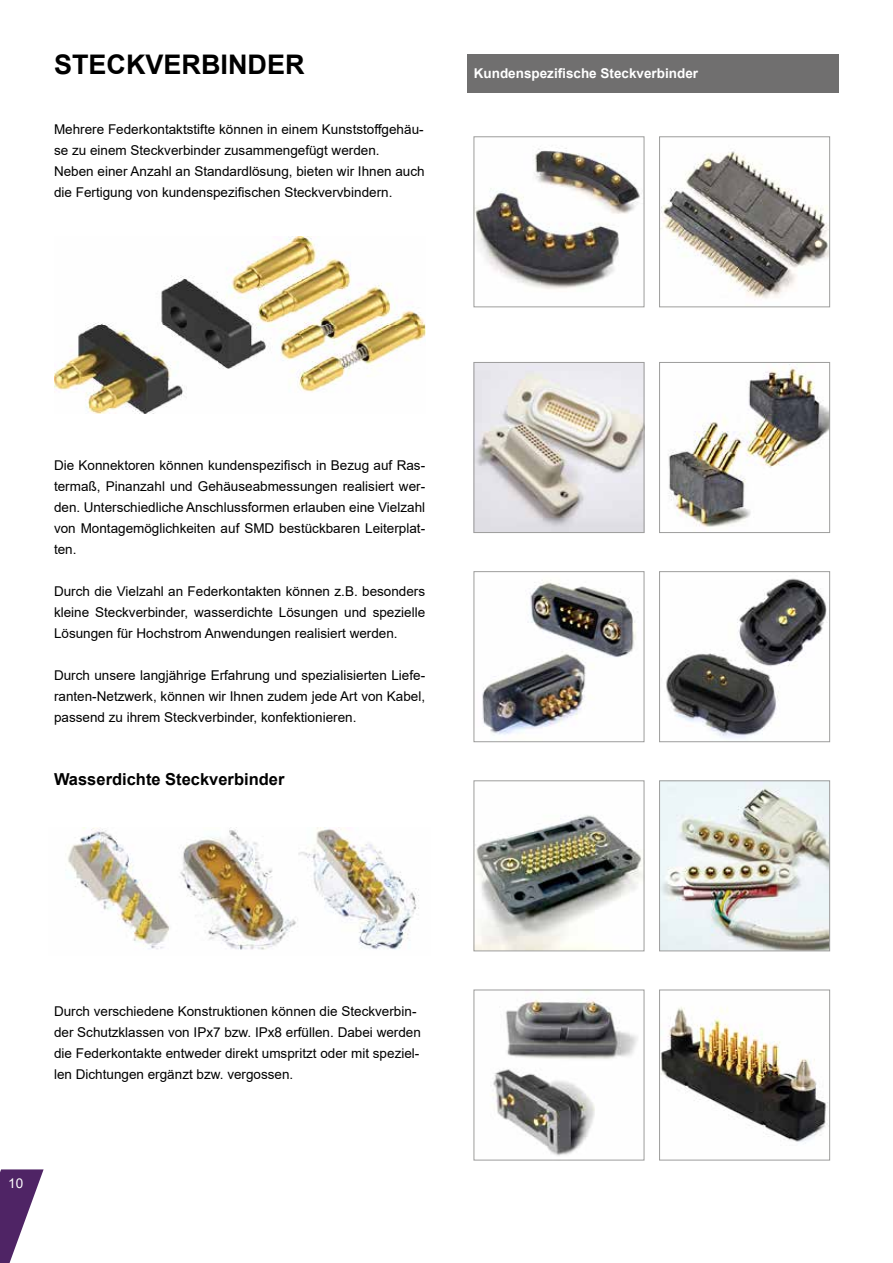
<style>
.page{position:relative;width:893px;height:1263px;background:#fff}
.page>*{position:absolute;margin:0;border:0;box-sizing:border-box;transform-origin:0 0}
.t1{font:700 27px "Arial";color:#000}
.t2{font:700 16.5px "Arial";color:#000}
.t3{font:13.5px/21px "Arial";color:#000;text-align:justify}
.t4{font:700 13.5px "Arial";color:#fff}
.t5{font:13.5px "Arial";color:#fff}
</style>
<div class="page">
<svg style="left:0;top:1169px;width:44px;height:94px"></svg>
<img style="left:54px;top:236px;width:371px;height:177px">
<img style="left:68px;top:828px;width:351px;height:122px">
<div style="left:468px;top:54px;width:371px;height:38px;background:#706f6f"></div>
<img style="left:476px;top:148px;width:164px;height:141px">
<div style="left:474px;top:137px;width:170px;height:170px;border:1px solid #9d9d9c"></div>
<img style="left:661px;top:151px;width:167px;height:148px">
<div style="left:659px;top:137px;width:171px;height:170px;border:1px solid #9d9d9c"></div>
<img style="left:476px;top:364px;width:166px;height:167px">
<div style="left:474px;top:362px;width:170px;height:171px;border:1px solid #9d9d9c"></div>
<img style="left:668px;top:364px;width:160px;height:163px">
<div style="left:659px;top:362px;width:171px;height:171px;border:1px solid #9d9d9c"></div>
<img style="left:482px;top:580px;width:156px;height:155px">
<div style="left:474px;top:571px;width:170px;height:171px;border:1px solid #9d9d9c"></div>
<img style="left:666px;top:578px;width:162px;height:160px">
<div style="left:659px;top:571px;width:171px;height:171px;border:1px solid #9d9d9c"></div>
<img style="left:476px;top:815px;width:166px;height:134px">
<div style="left:474px;top:781px;width:170px;height:170px;border:1px solid #9d9d9c"></div>
<img style="left:661px;top:783px;width:167px;height:166px">
<div style="left:659px;top:781px;width:171px;height:170px;border:1px solid #9d9d9c"></div>
<img style="left:492px;top:999px;width:146px;height:157px">
<div style="left:474px;top:990px;width:170px;height:170px;border:1px solid #9d9d9c"></div>
<img style="left:661px;top:1007px;width:167px;height:137px">
<div style="left:659px;top:990px;width:171px;height:170px;border:1px solid #9d9d9c"></div>
<h1 class="t1" style="left:54px;top:45px;width:252px">STECKVERBINDER</h1>
<p class="t3" style="left:54px;top:118px;width:372px;text-align:left">Mehrere Federkontaktstifte können in einem Kunststoffgehäu&shy;se zu einem Steckverbinder zusammengefügt werden.<br>Neben einer Anzahl an Standardlösung, bieten wir Ihnen auch die Fertigung von kundenspezifischen Steckvervbindern.</p>
<p class="t4" style="left:474px;top:64px;width:226px">Kundenspezifische Steckverbinder</p>
<p class="t3" style="left:54px;top:454px;width:373px">Die Konnektoren können kundenspezifisch in Bezug auf Ras&shy;termaß, Pinanzahl und Gehäuseabmessungen realisiert wer&shy;den. Unterschiedliche Anschlussformen erlauben eine Vielzahl von Montagemöglichkeiten auf SMD bestückbaren Leiterplat&shy;ten.</p>
<p class="t3" style="left:54px;top:580px;width:373px">Durch die Vielzahl an Federkontakten können z.B. besonders kleine Steckverbinder, wasserdichte Lösungen und spezielle Lösungen für Hochstrom Anwendungen realisiert werden.</p>
<p class="t3" style="left:54px;top:664px;width:373px">Durch unsere langjährige Erfahrung und spezialisierten Liefe&shy;ranten-Netzwerk, können wir Ihnen zudem jede Art von Kabel, passend zu ihrem Steckverbinder, konfektionieren.</p>
<p class="t2" style="left:54px;top:767px;width:232px">Wasserdichte Steckverbinder</p>
<p class="t3" style="left:54px;top:1000px;width:368px;text-align:left">Durch verschiedene Konstruktionen können die Steckverbin&shy;der Schutzklassen von IPx7 bzw. IPx8 erfüllen. Dabei werden die Federkontakte entweder direkt umspritzt oder mit speziel&shy;len Dichtungen ergänzt bzw. vergossen.</p>
<p class="t5" style="left:8px;top:1174px;width:17px">10</p>
</div>
